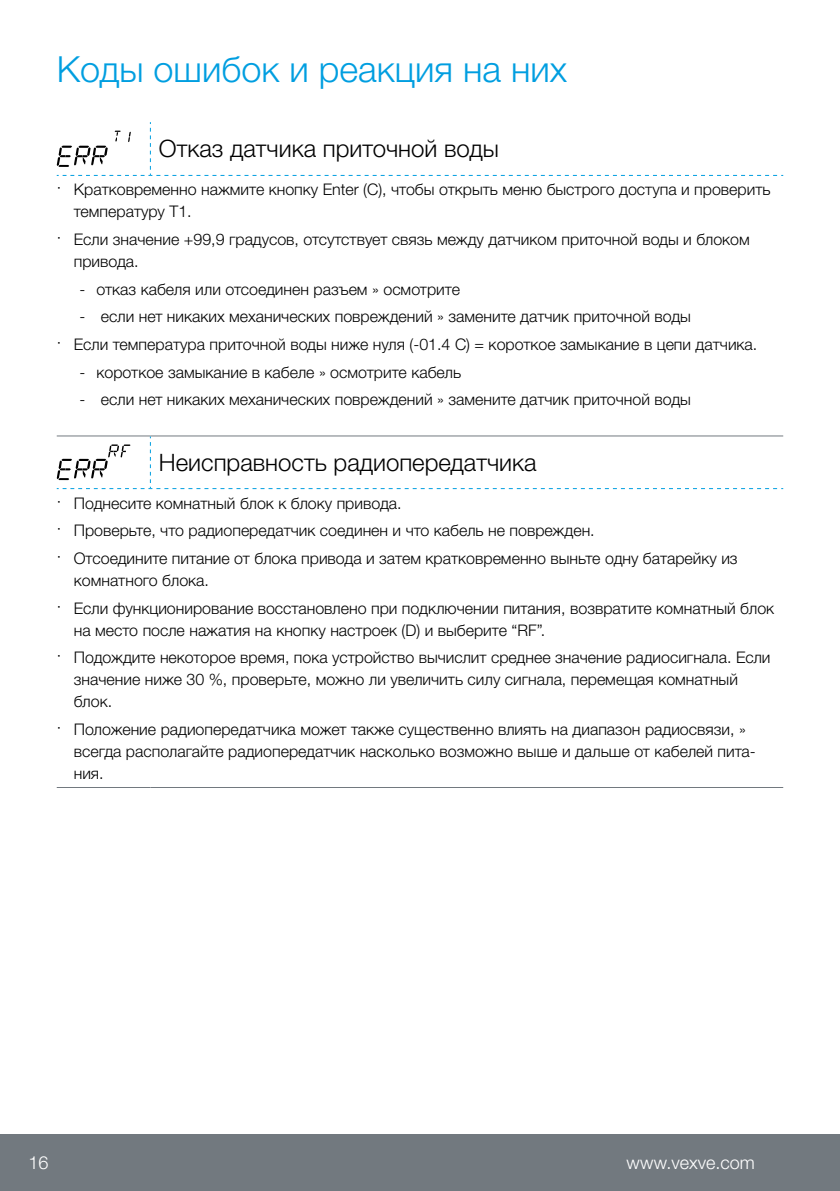
<style>
.page{position:relative;width:840px;height:1191px;background:#fff}
.page>*{position:absolute;margin:0;border:0;box-sizing:border-box;transform-origin:0 0}
.t1{font:300 36px "Helvetica Neue LTW1 G";color:#009ee0}
.t2{font:300 24px "Helvetica Neue LTW1 G";color:#000}
.t3{font:300 18px "Helvetica Neue LTW1 G";color:#fff}
.t4{font:300 16px/22px "Helvetica Neue LTW1 G";color:#000}
</style>
<div class="page">
<hr style="left:57px;top:787px;width:93px;height:1px;background:#72797f">
<hr style="left:150px;top:787px;width:632px;height:1px;background:#72797f">
<hr style="left:57px;top:435px;width:93px;height:1px;background:#72797f">
<hr style="left:150px;top:435px;width:632px;height:1px;background:#72797f">
<svg style="left:57px;top:122px;width:725px;height:54px"></svg>
<svg style="left:57px;top:436px;width:725px;height:53px"></svg>
<div style="left:0;top:1134px;width:839px;height:57px;background:#72797f"></div>
<hr style="left:839px;top:1134px;width:1px;height:57px;background:#72797f">
<h1 class="t1" style="left:57px;top:48px;width:511px">Коды ошибок и реакция на них</h1>
<h2 class="t2" style="left:159px;top:134px;width:341px">Отказ датчика приточной воды</h2>
<p class="t4" style="left:74px;top:179px;width:698px;text-indent:-17px">· Кратковременно нажмите кнопку Enter (C), чтобы открыть меню быстрого доступа и проверить температуру T1.</p>
<p class="t4" style="left:74px;top:228px;width:677px;text-indent:-17px">· Если значение +99,9 градусов, отсутствует связь между датчиком приточной воды и блоком привода.</p>
<p class="t4" style="left:79px;top:278px;width:382px">- отказ кабеля или отсоединен разъем » осмотрите</p>
<p class="t4" style="left:57px;top:303px;width:701px;line-height:27.6px;text-indent:23px">- если нет никаких механических повреждений » замените датчик приточной воды<br>· Если температура приточной воды ниже нуля (-01.4 C) = короткое замыкание в цепи датчика.</p>
<p class="t4" style="left:79px;top:361px;width:383px">- короткое замыкание в кабеле » осмотрите кабель</p>
<p class="t4" style="left:79px;top:389px;width:612px">- если нет никаких механических повреждений » замените датчик приточной воды</p>
<h2 class="t2" style="left:159px;top:447px;width:379px">Неисправность радиопередатчика</h2>
<p class="t4" style="left:57px;top:489px;width:682px;line-height:27.6px">· Поднесите комнатный блок к блоку привода.<br>· Проверьте, что радиопередатчик соединен и что кабель не поврежден.<br>· Отсоедините питание от блока привода и затем кратковременно выньте одну батарейку из</p>
<p class="t4" style="left:57px;top:566px;width:718px;line-height:27.6px;text-indent:17px">комнатного блока.<br>· Если функционирование восстановлено при подключении питания, возвратите комнатный блок</p>
<p class="t4" style="left:57px;top:616px;width:715px;line-height:27.6px;text-indent:17px">на место после нажатия на кнопку настроек (D) и выберите “RF”.<br>· Подождите некоторое время, пока устройство вычислит среднее значение радиосигнала. Если</p>
<p class="t4" style="left:74px;top:668px;width:665px">значение ниже 30 %, проверьте, можно ли увеличить силу сигнала, перемещая комнатный блок.</p>
<p class="t4" style="left:74px;top:718px;width:683px;text-indent:-17px">· Положение радиопередатчика может также существенно влиять на диапазон радиосвязи, » всегда располагайте радиопередатчик насколько возможно выше и дальше от кабелей пита&shy;ния.</p>
<p class="t3" style="left:28px;top:1151px;width:22px">16</p>
<p class="t3" style="left:626px;top:1151px;width:130px">www.vexve.com</p>
</div>
